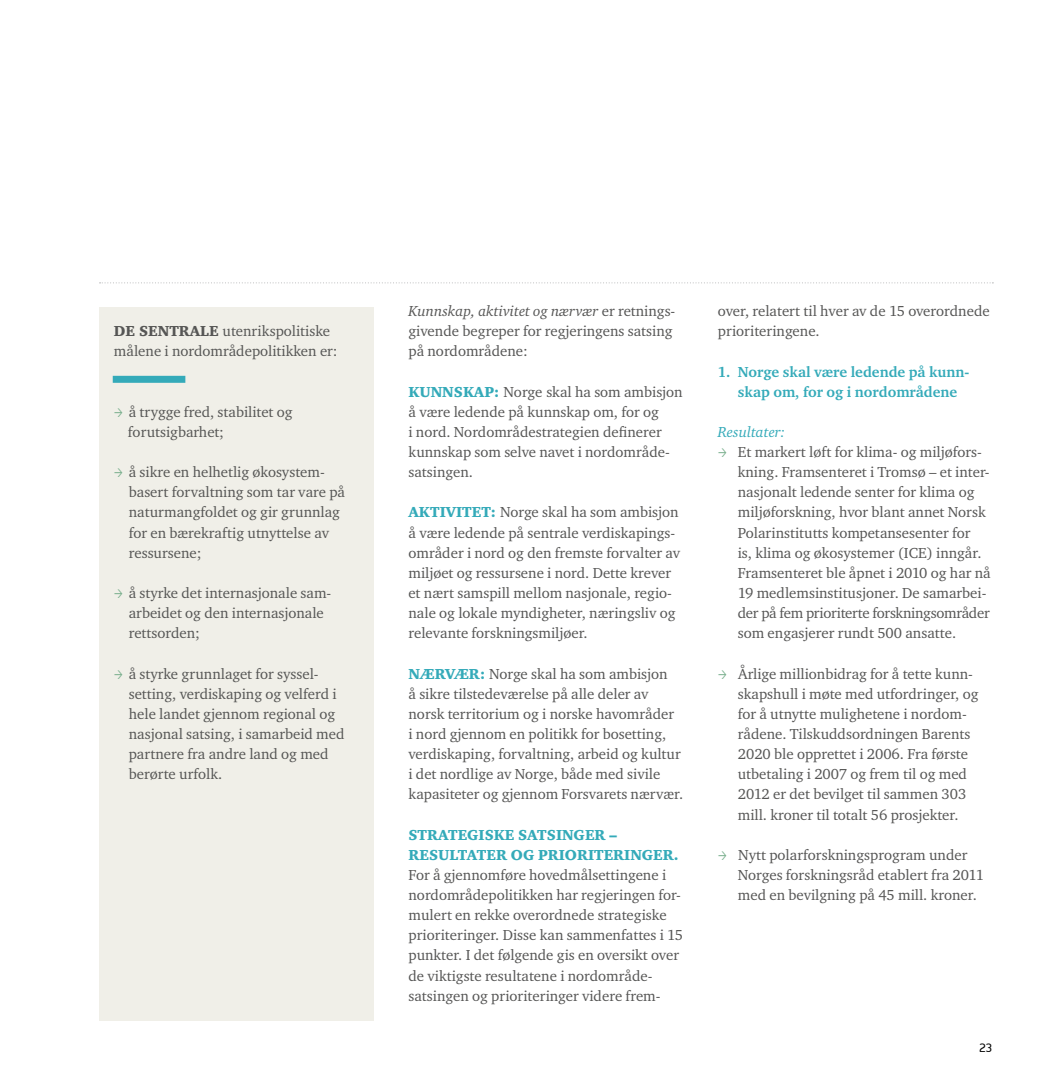
<style>
.page{position:relative;width:1042px;height:1092px;background:#fff}
.page>*{position:absolute;margin:0;border:0;box-sizing:border-box;transform-origin:0 0}
.FAKTA_punkter{font:14.88px/20.1px "Charter ITC";color:#565655}
._1_BRØD{font:14.88px/20.1px "Charter ITC";color:#565655}
._1_BRØD_inngang{font:14.88px/20.1px "Charter ITC";color:#565655}
._1_BRØD_punkter{font:14.88px/20.1px "Charter ITC";color:#565655}
._1_BRØD-2{font:700 14.88px/20.1px "Charter ITC";color:#34aab9;text-align:center}
._1_BRØD-3{font:14.88px/20.1px "Charter ITC Blac";color:#34aab9}
._1_BRØD-4{font:italic 14.88px "Charter ITC";color:#34aab9}
.t1{font:500 14px "Aeroportal";color:#000}
.s1{font-family:"Charter ITC Blac"}
.s2{font-style:italic}
.s3{font-family:"Charter ITC Blac";color:#34aab9}
</style>
<div class="page">
<svg style="left:100px;top:282px;width:893px;height:1px"></svg>
<div style="left:99px;top:308px;width:275px;height:712px;background:#f0efe8"></div>
<div style="left:113px;top:376px;width:72px;height:7px;background:#34aab9"></div>
<p class="_1_BRØD_inngang" style="left:114px;top:321px;width:225px"><span class="s1">DE SENTRALE</span> utenrikspolitiske målene i nordområdepolitikken er:</p>
<p class="FAKTA_punkter" style="left:128px;top:401px;width:172px">å trygge fred, stabilitet og - forutsigbarhet;</p>
<p class="FAKTA_punkter" style="left:129px;top:461px;width:218px">å sikre en helhetlig økosystem&shy;basert forvaltning som tar vare på naturmangfoldet og gir grunnlag for en bærekraftig utnyttelse av ressursene;</p>
<p class="FAKTA_punkter" style="left:129px;top:582px;width:204px">å styrke det internasjonale sam&shy;arbeidet og den internasjonale rettsorden;</p>
<p class="FAKTA_punkter" style="left:129px;top:663px;width:217px">å styrke grunnlaget for syssel&shy;setting, verdiskaping og velferd i hele landet gjennom regional og nasjonal satsing, i samarbeid med partnere fra andre land og med berørte urfolk.</p>
<p class="_1_BRØD" style="left:408px;top:300px;width:268px"><span class="s2">Kunnskap, aktivitet og nærvær</span> er retnings&shy;givende begreper for regjeringens satsing på nordområdene:</p>
<p class="_1_BRØD_inngang" style="left:408px;top:381px;width:276px"><span class="s3">KUNNSKAP:</span> Norge skal ha som ambisjon å være ledende på kunnskap om, for og<br>i nord. Nordområdestrategien definerer kunnskap som selve navet i nordområde&shy;satsingen.</p>
<p class="_1_BRØD_inngang" style="left:408px;top:502px;width:273px"><span class="s3">AKTIVITET:</span> Norge skal ha som ambisjon å være ledende på sentrale verdiskapings&shy;områder i nord og den fremste forvalter av miljøet og ressursene i nord. Dette krever et nært samspill mellom nasjonale, regio&shy;nale og lokale myndigheter, næringsliv og relevante forskningsmiljøer.</p>
<p class="_1_BRØD" style="left:408px;top:663px;width:276px"><span class="s3">NÆRVÆR:</span> Norge skal ha som ambisjon<br>å sikre tilstedeværelse på alle deler av norsk territorium og i norske havområder<br>i nord gjennom en politikk for bosetting, verdiskaping, forvaltning, arbeid og kultur i det nordlige av Norge, både med sivile kapasiteter og gjennom Forsvarets nærvær.</p>
<p class="_1_BRØD-3" style="left:408px;top:824px;width:271px">STRATEGISKE SATSINGER –<br>RESULTATER OG PRIORITERINGER.</p>
<p class="_1_BRØD" style="left:408px;top:864px;width:276px">For å gjennomføre hovedmålsettingene i nordområdepolitikken har regjeringen for&shy;mulert en rekke overordnede strategiske prioriteringer. Disse kan sammenfattes i 15 punkter. I det følgende gis en oversikt over de viktigste resultatene i nordområde&shy;satsingen og prioriteringer videre frem-</p>
<p class="_1_BRØD" style="left:718px;top:300px;width:273px">over, relatert til hver av de 15 overordnede prioriteringene.</p>
<p class="_1_BRØD-2" style="left:718px;top:361px;width:253px">1. Norge skal være ledende på kunn&shy;skap om, for og i nordområdene</p>
<p class="_1_BRØD-4" style="left:718px;top:422px;width:68px">Resultater:</p>
<p class="FAKTA_punkter" style="left:738px;top:441px;width:254px">Et markert løft for klima- og miljøfors&shy;kning. Framsenteret i Tromsø – et inter&shy;nasjonalt ledende senter for klima og miljøforskning, hvor blant annet Norsk Polarinstitutts kompetansesenter for<br>is, klima og økosystemer (ICE) inngår.<br>Framsenteret ble åpnet i 2010 og har nå 19 medlemsinstitusjoner. De samarbei&shy;der på fem prioriterte forskningsområder som engasjerer rundt 500 ansatte.</p>
<p class="_1_BRØD_punkter" style="left:738px;top:663px;width:242px">Årlige millionbidrag for å tette kunn&shy;skapshull i møte med utfordringer, og for å utnytte mulighetene i nordom&shy;rådene. Tilskuddsordningen Barents 2020 ble opprettet i 2006. Fra første utbetaling i 2007 og frem til og med 2012 er det bevilget til sammen 303 mill. kroner til totalt 56 prosjekter.</p>
<p class="_1_BRØD_punkter" style="left:738px;top:844px;width:248px">Nytt polarforskningsprogram under<br>Norges forskningsråd etablert fra 2011 med en bevilgning på 45 mill. kroner.</p>
<p class="t1" style="left:979px;top:1039px;width:15px">23</p>
</div>
